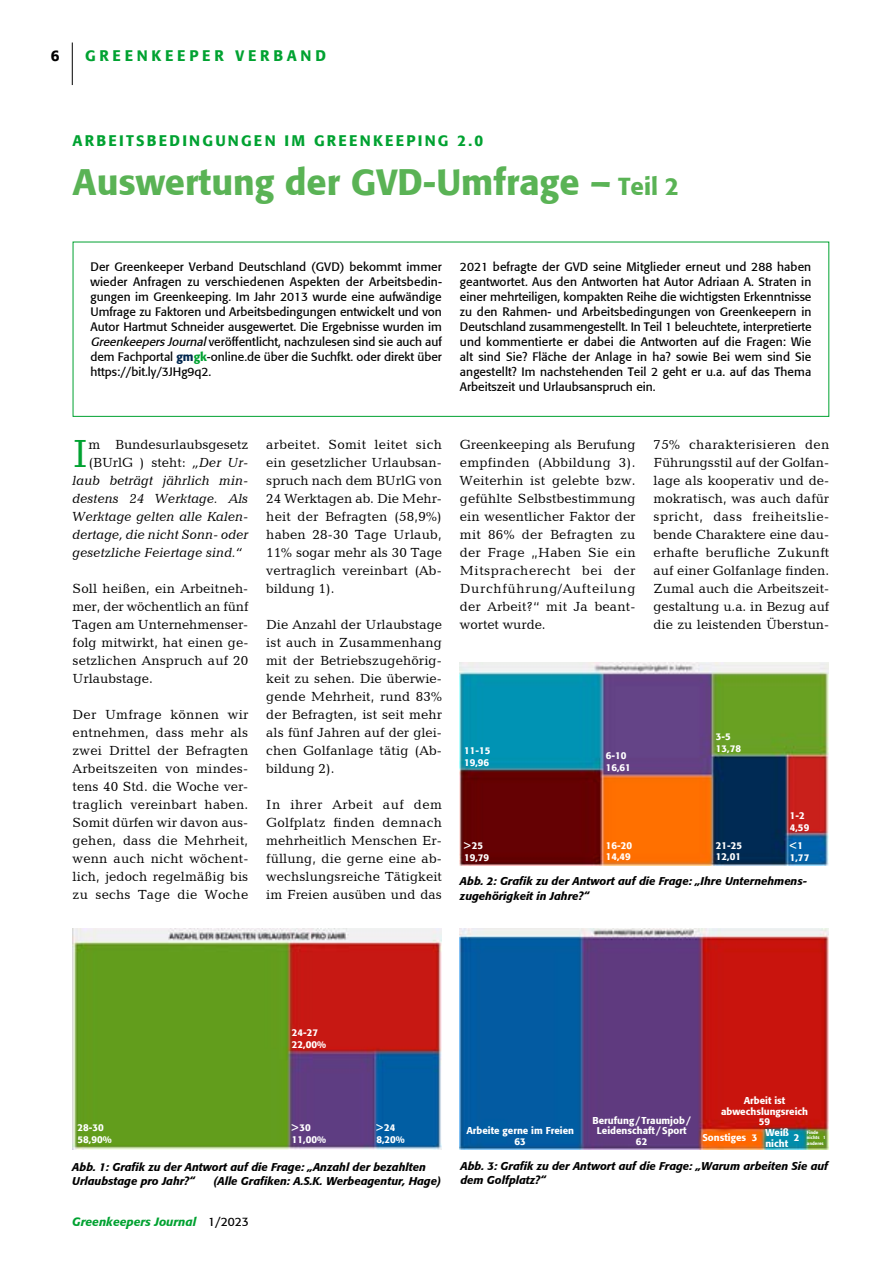
<style>
.page{position:relative;width:893px;height:1263px;background:#fff}
.page>*{position:absolute;margin:0;border:0;box-sizing:border-box;transform-origin:0 0}
.t1{font:40.2px "Candida BT";color:#00a231}
.t2{font:500 36px "Formata BQ";color:#5ab355}
.t3{font:500 15px "Formata BQ";letter-spacing:.15em;color:#00a231}
.t4{font:500 15px "Formata BQ";letter-spacing:.25em;color:#00a231}
.t5{font:500 15px "Formata BQ";color:#000}
.t6{font:13.5px/18px "Candida BT";letter-spacing:.005em;color:#000;text-align:justify}
.t7{font:italic 13.5px "Candida BT";color:#000}
.t8{font:12px/15px "Formata BQ";color:#000;text-align:justify}
.t9{font:italic 500 12px "Formata BQ";color:#00a231}
.t10{font:italic 500 11.25px/14.4px "Formata BQ";color:#000}
.t11{font:500 9.75px/11.7px "Formata BQ";color:#fff}
.t12{font:500 4.5px/5.2px "Formata BQ";color:#fff}
.s1{font-size:24px}
.s2{font-style:italic}
.s3{font-weight:500;color:#00264e}
.s4{font-weight:500;color:#00a231}
.s5{font-weight:400;font-style:normal;color:#000}
</style>
<div class="page">
<hr style="left:72px;top:43px;width:1px;height:42px;background:#000">
<div style="left:73px;top:242px;width:756px;height:175px;border:1px solid #00a231"></div>
<img style="left:72px;top:928px;width:369px;height:221px">
<img style="left:460px;top:663px;width:369px;height:202px">
<img style="left:460px;top:928px;width:369px;height:221px">
<p class="t5" style="left:51px;top:46px;width:10px">6</p>
<p class="t4" style="left:85px;top:46px;width:242px">GREENKEEPER VERBAND</p>
<p class="t3" style="left:73px;top:132px;width:412px">ARBEITSBEDINGUNGEN IM GREENKEEPING 2.0</p>
<h2 class="t2" style="left:73px;top:160px;width:608px">Auswertung der GVD-Umfrage – <span class="s1">Teil 2</span></h2>
<p class="t8" style="left:90px;top:259px;width:353px">Der Greenkeeper Verband Deutschland (GVD) bekommt immer wieder Anfragen zu verschiedenen Aspekten der Arbeitsbedin&shy;gungen im Greenkeeping. Im Jahr 2013 wurde eine aufwändige Umfrage zu Faktoren und Arbeitsbedingungen entwickelt und von Autor Hartmut Schneider ausgewertet. Die Ergebnisse wurden im <span class="s2">GreenkeepersJournal</span>veröffentlicht, nachzulesen sind sie auch auf dem Fachportal <span class="s3">gm</span><span class="s4">gk</span>-online.de über die Suchfkt. oder direkt über https://bit.ly/3JHg9q2.</p>
<p class="t8" style="left:460px;top:259px;width:353px">2021 befragte der GVD seine Mitglieder erneut und 288 haben geantwortet. Aus den Antworten hat Autor Adriaan A. Straten in einer mehrteiligen, kompakten Reihe die wichtigsten Erkenntnisse zu den Rahmen- und Arbeitsbedingungen von Greenkeepern in Deutschland zusammengestellt. In Teil 1 beleuchtete, interpretierte und kommentierte er dabei die Antworten auf die Fragen: Wie alt sind Sie? Fläche der Anlage in ha? sowie Bei wem sind Sie angestellt? Im nachstehenden Teil 2 geht er u.a. auf das Thema Arbeitszeit und Urlaubsanspruch ein.</p>
<h1 class="t1" style="left:73px;top:428px;width:17px">I</h1>
<p class="t6" style="left:88px;top:435px;width:161px">m Bundesurlaubsgesetz</p>
<p class="t6" style="left:88px;top:453px;width:161px">(BUrlG ) steht: <span class="s2">„Der Ur-</span></p>
<p class="t7" style="left:73px;top:472px;width:177px">laub beträgt jährlich min-</p>
<p class="t7" style="left:73px;top:490px;width:177px">destens 24 Werktage. Als</p>
<p class="t7" style="left:73px;top:508px;width:177px">Werktage gelten alle Kalen-</p>
<p class="t7" style="left:73px;top:526px;width:177px">dertage, die nicht Sonn- oder</p>
<p class="t7" style="left:73px;top:544px;width:171px">gesetzliche Feiertage sind.“</p>
<p class="t6" style="left:73px;top:579px;width:177px">Soll heißen, ein Arbeitneh&shy;mer, der wöchentlich an fünf Tagen am Unternehmenser&shy;folg mitwirkt, hat einen ge&shy;setzlichen Anspruch auf 20<br>Urlaubstage.</p>
<p class="t6" style="left:73px;top:705px;width:177px">Der Umfrage können wir entnehmen, dass mehr als zwei Drittel der Befragten Arbeitszeiten von mindes&shy;tens 40 Std. die Woche ver&shy;traglich vereinbart haben.<br>Somit dürfen wir davon aus&shy;gehen, dass die Mehrheit, wenn auch nicht wöchent&shy;lich, jedoch regelmäßig bis zu sechs Tage die Woche</p>
<p class="t6" style="left:266px;top:435px;width:177px">arbeitet. Somit leitet sich ein gesetzlicher Urlaubsan&shy;spruch nach dem BUrlG von 24 Werktagen ab. Die Mehr&shy;heit der Befragten (58,9%) haben 28-30 Tage Urlaub, 11% sogar mehr als 30 Tage vertraglich vereinbart (Ab&shy;bildung 1).</p>
<p class="t6" style="left:266px;top:615px;width:177px">Die Anzahl der Urlaubstage ist auch in Zusammenhang mit der Betriebszugehörig&shy;keit zu sehen. Die überwie&shy;gende Mehrheit, rund 83% der Befragten, ist seit mehr als fünf Jahren auf der glei&shy;chen Golfanlage tätig (Ab&shy;bildung 2).</p>
<p class="t6" style="left:266px;top:795px;width:177px">In ihrer Arbeit auf dem Golfplatz finden demnach mehrheitlich Menschen Er&shy;füllung, die gerne eine ab&shy;wechslungsreiche Tätigkeit im Freien ausüben und das</p>
<p class="t6" style="left:460px;top:435px;width:177px">Greenkeeping als Berufung empfinden (Abbildung 3).<br>Weiterhin ist gelebte bzw. gefühlte Selbstbestimmung ein wesentlicher Faktor der mit 86% der Befragten zu der Frage „Haben Sie ein Mitspracherecht bei der Durchführung/Aufteilung der Arbeit?“ mit Ja beant&shy;wortet wurde.</p>
<p class="t6" style="left:654px;top:435px;width:177px">75% charakterisieren den Führungsstil auf der Golfan&shy;lage als kooperativ und de&shy;mokratisch, was auch dafür spricht, dass freiheitslie&shy;bende Charaktere eine dau&shy;erhafte berufliche Zukunft auf einer Golfanlage finden.<br>Zumal auch die Arbeitszeit&shy;gestaltung u.a. in Bezug auf die zu leistenden Überstun-</p>
<p class="t11" style="left:464px;top:745px;width:28px">11-15<br>19,96</p>
<p class="t11" style="left:606px;top:750px;width:27px">6-10<br>16,61</p>
<p class="t11" style="left:716px;top:731px;width:27px">3-5<br>13,78</p>
<p class="t11" style="left:464px;top:839px;width:27px">&gt;25<br>19,79</p>
<p class="t11" style="left:606px;top:839px;width:28px">16-20<br>14,49</p>
<p class="t11" style="left:716px;top:839px;width:28px">21-25<br>12,01</p>
<p class="t11" style="left:790px;top:809px;width:21px">1-2<br>4,59</p>
<p class="t11" style="left:790px;top:839px;width:21px">&lt;1<br>1,77</p>
<p class="t10" style="left:460px;top:874px;width:349px">Abb. 2: Grafik zu der Antwort auf die Frage: „Ihre Unternehmens&shy;zugehörigkeit in Jahre?“</p>
<p class="t11" style="left:292px;top:1026px;width:36px">24-27<br>22,00%</p>
<p class="t11" style="left:78px;top:1122px;width:36px">28-30<br>58,90%</p>
<p class="t11" style="left:292px;top:1122px;width:36px">&gt;30<br>11,00%</p>
<p class="t11" style="left:376px;top:1122px;width:30px">&gt;24<br>8,20%</p>
<p class="t10" style="left:72px;top:1159px;width:355px">Abb. 1: Grafik zu der Antwort auf die Frage: „Anzahl der bezahlten<br>Urlaubstage pro Jahr?“</p>
<p class="t10" style="left:213px;top:1174px;width:229px">(Alle Grafiken: A.S.K. Werbeagentur, Hage)</p>
<p class="t9" style="left:72px;top:1215px;width:178px">Greenkeepers Journal <span class="s5">1/2023</span></p>
<p class="t11" style="left:466px;top:1125px;width:109px;line-height:10.5px;text-align:center">Arbeite gerne im Freien<br>63</p>
<p class="t11" style="left:592px;top:1115px;width:100px;line-height:10.5px;text-align:center">Berufung/Traumjob/ -<br>Leidenschaft /Sport<br>62</p>
<p class="t11" style="left:721px;top:1095px;width:89px;line-height:10.5px;text-align:center">Arbeit ist abwechslungsreich<br>59</p>
<p class="t11" style="left:702px;top:1132px;width:57px">Sonstiges 3</p>
<p class="t11" style="left:765px;top:1128px;width:25px;line-height:10.2px">Weiß nicht</p>
<p class="t12" style="left:807px;top:1130px;width:18px">Finde nichts anderes</p>
<p class="t11" style="left:794px;top:1132px;width:7px">2</p>
<p class="t12" style="left:823px;top:1135px;width:4px">1</p>
<p class="t10" style="left:460px;top:1159px;width:369px">Abb. 3: Grafik zu der Antwort auf die Frage: „Warum arbeiten Sie auf dem Golfplatz?“</p>
</div>
